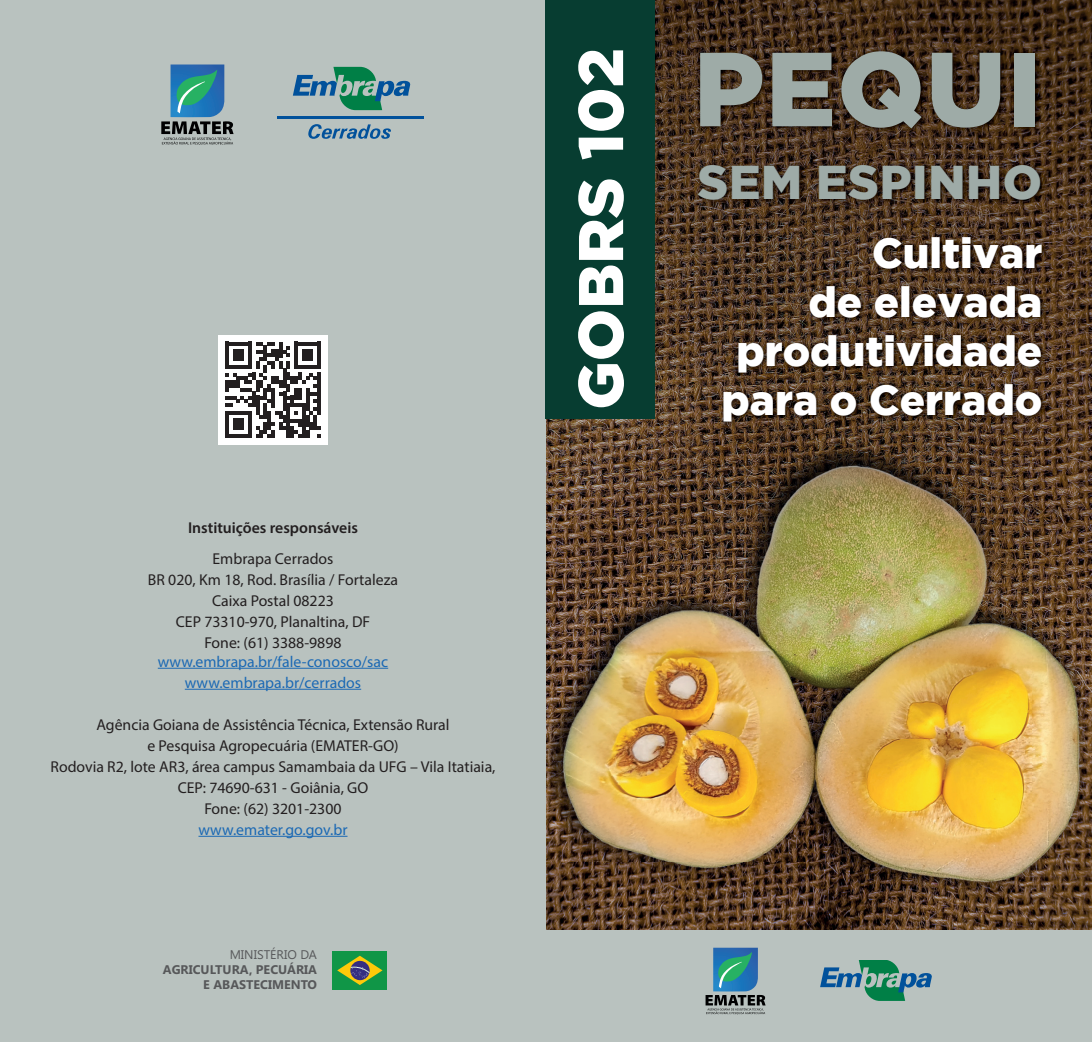
<style>
.page{position:relative;width:1092px;height:1042px;background:#fff}
.page>*{position:absolute;margin:0;border:0;box-sizing:border-box;transform-origin:0 0}
.t1{font:900 105px "Gotham";letter-spacing:.015em;color:#9eaba7}
.t2{font:900 63px "Gotham";color:#fff}
.t3{font:900 47.25px "Gotham";letter-spacing:.015em;color:#9eaba7}
.t4{font:900 42px/49px "Gotham";color:#fff;text-align:right}
.t5{font:15.75px/21px "Myriad Pro";color:#231f20;text-align:center}
.t6{font:15.75px/21px "Myriad Pro";color:#1b69b4;text-align:center}
.t7{font:600 15.75px "Myriad Pro";color:#231f20}
.t8{font:700 12.6px/15px "Segoe UI";color:#57585a;text-align:right}
.t9{font:12.6px "Segoe UI";color:#57585a}
</style>
<div class="page">
<img style="left:654px;top:0;width:73px;height:370px">
<img style="left:727px;top:0;width:364px;height:61px">
<img style="left:1031px;top:61px;width:60px;height:869px">
<img style="left:546px;top:370px;width:303px;height:560px">
<img style="left:849px;top:428px;width:182px;height:502px">
<div style="left:0;top:0;width:545px;height:1042px;background:#b9c2bf"></div>
<div style="left:332px;top:951px;width:55px;height:38px;background:#109647"></div>
<svg style="left:337px;top:955px;width:45px;height:30px"></svg>
<hr style="left:158px;top:668px;width:230px;height:1px;background:#1b69b4">
<hr style="left:185px;top:689px;width:176px;height:1px;background:#1b69b4">
<hr style="left:198px;top:836px;width:149px;height:1px;background:#1b69b4">
<div style="left:218px;top:335px;width:109px;height:109px;background:#fff"></div>
<svg style="left:225px;top:342px;width:96px;height:96px"></svg>
<div style="left:546px;top:930px;width:545px;height:112px;background:#b9c2bf"></div>
<div style="left:545px;top:0;width:109px;height:418px;background:#073d31"></div>
<svg style="left:820px;top:960px;width:112px;height:41px"></svg>
<svg style="left:705px;top:947px;width:60px;height:67px"></svg>
<svg style="left:161px;top:64px;width:72px;height:81px"></svg>
<hr style="left:277px;top:116px;width:146px;height:3px;background:#01519b">
<svg style="left:293px;top:67px;width:118px;height:43px"></svg>
<svg style="left:308px;top:124px;width:83px;height:15px"></svg>
<img style="left:694px;top:47px;width:354px;height:381px">
<p class="t7" style="left:188px;top:517px;width:171px">Instituições responsáveis</p>
<p class="t5" style="left:148px;top:548px;width:251px">Embrapa Cerrados<br>BR 020, Km 18, Rod. Brasília / Fortaleza<br>Caixa Postal 08223<br>CEP 73310-970, Planaltina, DF<br>Fone: (61) 3388-9898</p>
<p class="t6" style="left:158px;top:650px;width:232px">www.embrapa.br/fale-conosco/sac www.embrapa.br/cerrados</p>
<p class="t5" style="left:50px;top:713px;width:446px">Agência Goiana de Assistência Técnica, Extensão Rural<br>e Pesquisa Agropecuária (EMATER-GO)<br>Rodovia R2, lote AR3, área campus Samambaia da UFG – Vila Itatiaia, CEP: 74690-631 - Goiânia, GO<br>Fone: (62) 3201-2300</p>
<p class="t6" style="left:198px;top:818px;width:150px">www.emater.go.gov.br</p>
<p class="t9" style="left:230px;top:947px;width:89px">MINISTÉRIO DA</p>
<p class="t8" style="left:163px;top:962px;width:156px">AGRICULTURA, PECUÁRIA<br>E ABASTECIMENTO</p>
<h2 class="t2" style="left:564px;top:410px;width:363px;rotate:-90deg">GOBRS 102</h2>
<h1 class="t1" style="left:693px;top:28px;width:349px">PEQUI</h1>
<h3 class="t3" style="left:697px;top:155px;width:346px">SEM ESPINHO</h3>
<h3 class="t4" style="left:721px;top:227px;width:322px">Cultivar<br>de elevada produtividade para o Cerrado</h3>
</div>
